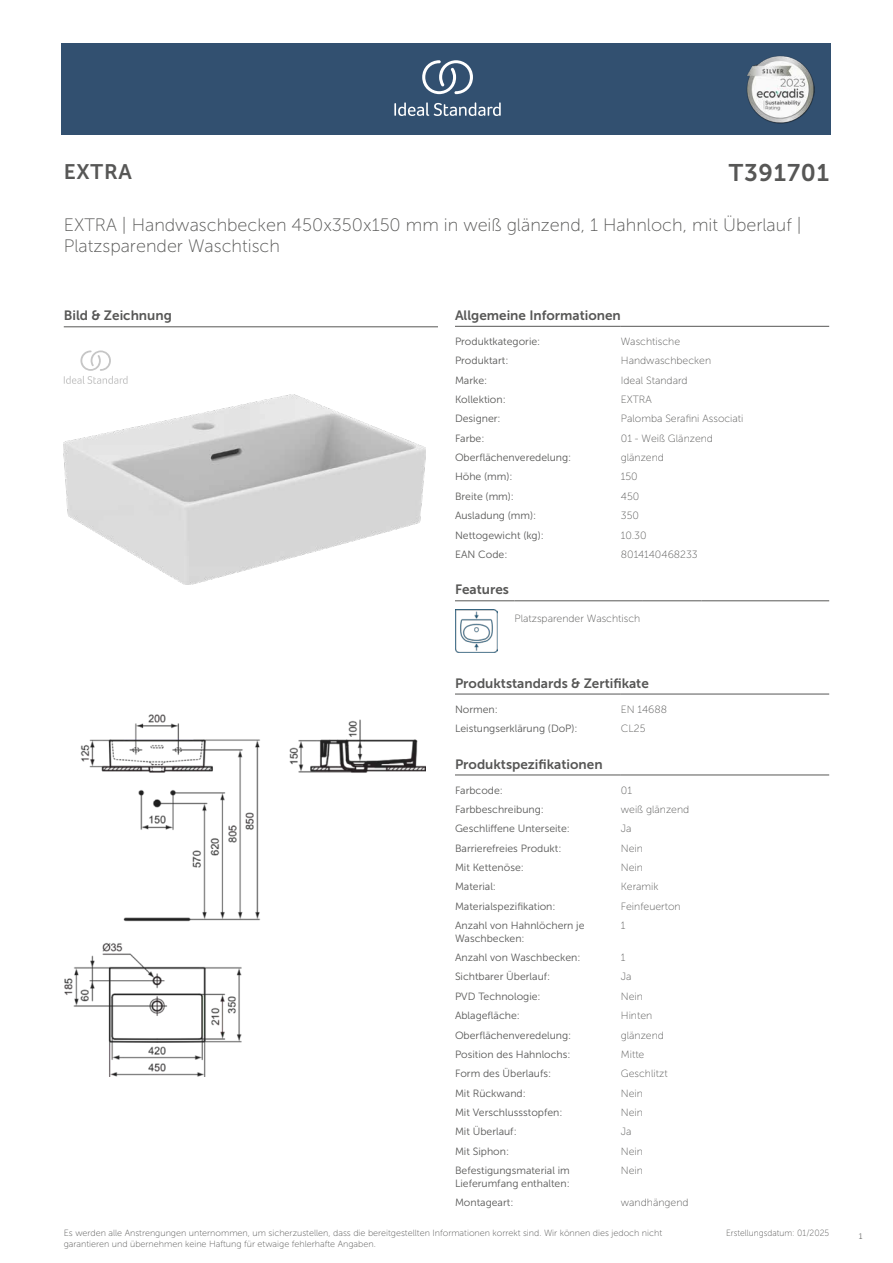
<style>
.page{position:relative;width:893px;height:1263px;background:#fff}
.page>*{position:absolute;margin:0;border:0;box-sizing:border-box;transform-origin:0 0}
.t1{font:24px "Museo Sans 700";letter-spacing:.035em;color:#575756}
.t2{font:21px "Museo Sans 700";letter-spacing:.035em;color:#575756}
.t3{font:18px/21.6px "Museo Sans 100";color:#575756}
.t4{font:13.5px "Museo Sans 700";color:#575756}
.t5{font:10.5px/12.6px "Museo Sans 300";color:#575756}
.t6{font:10.5px "Museo Sans 100";color:#575756}
.t7{font:9px/10.8px "Museo Sans 100";color:#575756}
.t8{font:9px "Museo Sans 100";color:#575756;scale:.95 1}
.t9{font:300 9px "Calibri";color:#575756;scale:.95 1}
</style>
<div class="page">
<div style="left:62px;top:43px;width:769px;height:91px;background:#325070"></div>
<hr style="left:455px;top:326px;width:166px;height:1px;background:#575756">
<hr style="left:621px;top:326px;width:208px;height:1px;background:#575756">
<hr style="left:455px;top:600px;width:59px;height:1px;background:#575756">
<hr style="left:514px;top:600px;width:128px;height:1px;background:#575756">
<hr style="left:642px;top:600px;width:60px;height:1px;background:#575756">
<hr style="left:702px;top:600px;width:127px;height:1px;background:#575756">
<img style="left:455px;top:609px;width:42px;height:43px">
<hr style="left:455px;top:694px;width:166px;height:1px;background:#575756">
<hr style="left:621px;top:694px;width:208px;height:1px;background:#575756">
<hr style="left:455px;top:775px;width:166px;height:1px;background:#575756">
<hr style="left:621px;top:775px;width:208px;height:1px;background:#575756">
<img style="left:64px;top:714px;width:361px;height:362px">
<hr style="left:64px;top:327px;width:374px;height:1px;background:#575756">
<svg style="left:64px;top:350px;width:64px;height:34px"></svg>
<img style="left:64px;top:395px;width:361px;height:189px">
<svg style="left:394px;top:102px;width:107px;height:14px"></svg>
<svg style="left:422px;top:60px;width:51px;height:34px"></svg>
<img style="left:746px;top:56px;width:68px;height:67px">
<h2 class="t2" style="left:64px;top:160px;width:70px">EXTRA</h2>
<h1 class="t1" style="left:729px;top:160px;width:102px">T391701</h1>
<h3 class="t3" style="left:64px;top:214px;width:739px">EXTRA | Handwaschbecken 450x350x150 mm in weiß glänzend, 1 Hahnloch, mit Überlauf |<br>Platzsparender Waschtisch</h3>
<p class="t4" style="left:64px;top:308px;width:110px">Bild &amp; Zeichnung</p>
<p class="t4" style="left:455px;top:308px;width:167px">Allgemeine Informationen</p>
<p class="t5" style="left:455px;top:335px;width:87px">Produktkategorie:</p>
<p class="t6" style="left:621px;top:336px;width:61px">Waschtische</p>
<p class="t5" style="left:455px;top:354px;width:55px">Produktart:</p>
<p class="t6" style="left:621px;top:355px;width:92px">Handwaschbecken</p>
<p class="t5" style="left:455px;top:374px;width:34px">Marke:</p>
<p class="t6" style="left:621px;top:374px;width:68px">Ideal Standard</p>
<p class="t5" style="left:455px;top:393px;width:52px">Kollektion:</p>
<p class="t6" style="left:621px;top:394px;width:32px">EXTRA</p>
<p class="t5" style="left:455px;top:413px;width:47px">Designer:</p>
<p class="t6" style="left:621px;top:413px;width:124px">Palomba Serafini Associati</p>
<p class="t5" style="left:455px;top:432px;width:31px">Farbe:</p>
<p class="t6" style="left:621px;top:433px;width:94px">01 - Weiß Glänzend</p>
<p class="t5" style="left:455px;top:451px;width:118px">Oberflächenveredelung:</p>
<p class="t6" style="left:621px;top:452px;width:45px">glänzend</p>
<p class="t5" style="left:455px;top:471px;width:59px">Höhe (mm):</p>
<p class="t6" style="left:621px;top:471px;width:18px">150</p>
<p class="t5" style="left:455px;top:490px;width:61px">Breite (mm):</p>
<p class="t6" style="left:621px;top:491px;width:20px">450</p>
<p class="t5" style="left:455px;top:509px;width:83px">Ausladung (mm):</p>
<p class="t6" style="left:621px;top:510px;width:20px">350</p>
<p class="t5" style="left:455px;top:529px;width:90px">Nettogewicht (kg):</p>
<p class="t6" style="left:621px;top:529px;width:27px">10.30</p>
<p class="t5" style="left:455px;top:548px;width:54px">EAN Code:</p>
<p class="t6" style="left:621px;top:549px;width:78px">8014140468233</p>
<p class="t4" style="left:455px;top:582px;width:55px">Features</p>
<p class="t6" style="left:514px;top:612px;width:127px">Platzsparender Waschtisch</p>
<p class="t4" style="left:455px;top:675px;width:195px">Produktstandards &amp; Zertifikate</p>
<p class="t5" style="left:455px;top:703px;width:44px">Normen:</p>
<p class="t6" style="left:621px;top:703px;width:48px">EN 14688</p>
<p class="t5" style="left:455px;top:722px;width:124px">Leistungserklärung (DoP):</p>
<p class="t6" style="left:621px;top:723px;width:26px">CL25</p>
<p class="t4" style="left:455px;top:756px;width:149px">Produktspezifikationen</p>
<p class="t5" style="left:455px;top:784px;width:49px">Farbcode:</p>
<p class="t6" style="left:621px;top:784px;width:13px">01</p>
<p class="t5" style="left:455px;top:803px;width:90px">Farbbeschreibung:</p>
<p class="t6" style="left:621px;top:804px;width:70px">weiß glänzend</p>
<p class="t5" style="left:455px;top:822px;width:116px">Geschliffene Unterseite:</p>
<p class="t6" style="left:621px;top:823px;width:12px">Ja</p>
<p class="t5" style="left:455px;top:842px;width:108px">Barrierefreies Produkt:</p>
<p class="t6" style="left:621px;top:842px;width:24px">Nein</p>
<p class="t5" style="left:455px;top:861px;width:70px">Mit Kettenöse:</p>
<p class="t6" style="left:621px;top:862px;width:24px">Nein</p>
<p class="t5" style="left:455px;top:880px;width:43px">Material:</p>
<p class="t6" style="left:621px;top:881px;width:39px">Keramik</p>
<p class="t5" style="left:455px;top:900px;width:102px">Materialspezifikation:</p>
<p class="t6" style="left:621px;top:900px;width:61px">Feinfeuerton</p>
<p class="t5" style="left:455px;top:919px;width:131px">Anzahl von Hahnlöchern je<br>Waschbecken:</p>
<p class="t6" style="left:621px;top:920px;width:6px">1</p>
<p class="t5" style="left:455px;top:951px;width:127px">Anzahl von Waschbecken:</p>
<p class="t6" style="left:621px;top:952px;width:6px">1</p>
<p class="t5" style="left:455px;top:970px;width:97px">Sichtbarer Überlauf:</p>
<p class="t6" style="left:621px;top:971px;width:12px">Ja</p>
<p class="t5" style="left:455px;top:990px;width:87px">PVD Technologie:</p>
<p class="t6" style="left:621px;top:991px;width:24px">Nein</p>
<p class="t5" style="left:455px;top:1009px;width:66px">Ablagefläche:</p>
<p class="t6" style="left:621px;top:1010px;width:33px">Hinten</p>
<p class="t5" style="left:455px;top:1029px;width:118px">Oberflächenveredelung:</p>
<p class="t6" style="left:621px;top:1029px;width:45px">glänzend</p>
<p class="t5" style="left:455px;top:1048px;width:117px">Position des Hahnlochs:</p>
<p class="t6" style="left:621px;top:1049px;width:25px">Mitte</p>
<p class="t5" style="left:455px;top:1067px;width:98px">Form des Überlaufs:</p>
<p class="t6" style="left:621px;top:1068px;width:48px">Geschlitzt</p>
<p class="t5" style="left:455px;top:1087px;width:72px">Mit Rückwand:</p>
<p class="t6" style="left:621px;top:1087px;width:24px">Nein</p>
<p class="t5" style="left:455px;top:1106px;width:109px">Mit Verschlussstopfen:</p>
<p class="t6" style="left:621px;top:1107px;width:24px">Nein</p>
<p class="t5" style="left:455px;top:1125px;width:63px">Mit Überlauf:</p>
<p class="t6" style="left:621px;top:1126px;width:12px">Ja</p>
<p class="t5" style="left:455px;top:1145px;width:56px">Mit Siphon:</p>
<p class="t6" style="left:621px;top:1145px;width:24px">Nein</p>
<p class="t5" style="left:455px;top:1164px;width:116px">Befestigungsmaterial im<br>Lieferumfang enthalten:</p>
<p class="t6" style="left:621px;top:1165px;width:24px">Nein</p>
<p class="t5" style="left:455px;top:1196px;width:60px">Montageart:</p>
<p class="t6" style="left:621px;top:1197px;width:69px">wandhängend</p>
<p class="t7" style="left:64px;top:1227px;width:600px">Es werden alle Anstrengungen unternommen, um sicherzustellen, dass die bereitgestellten Informationen korrekt sind. Wir können dies jedoch nicht garantieren und übernehmen keine Haftung für etwaige fehlerhafte Angaben.</p>
<p class="t8" style="left:726px;top:1228px;width:110px">Erstellungsdatum: 01/2025</p>
<p class="t9" style="left:858px;top:1230px;width:6px">1</p>
</div>
